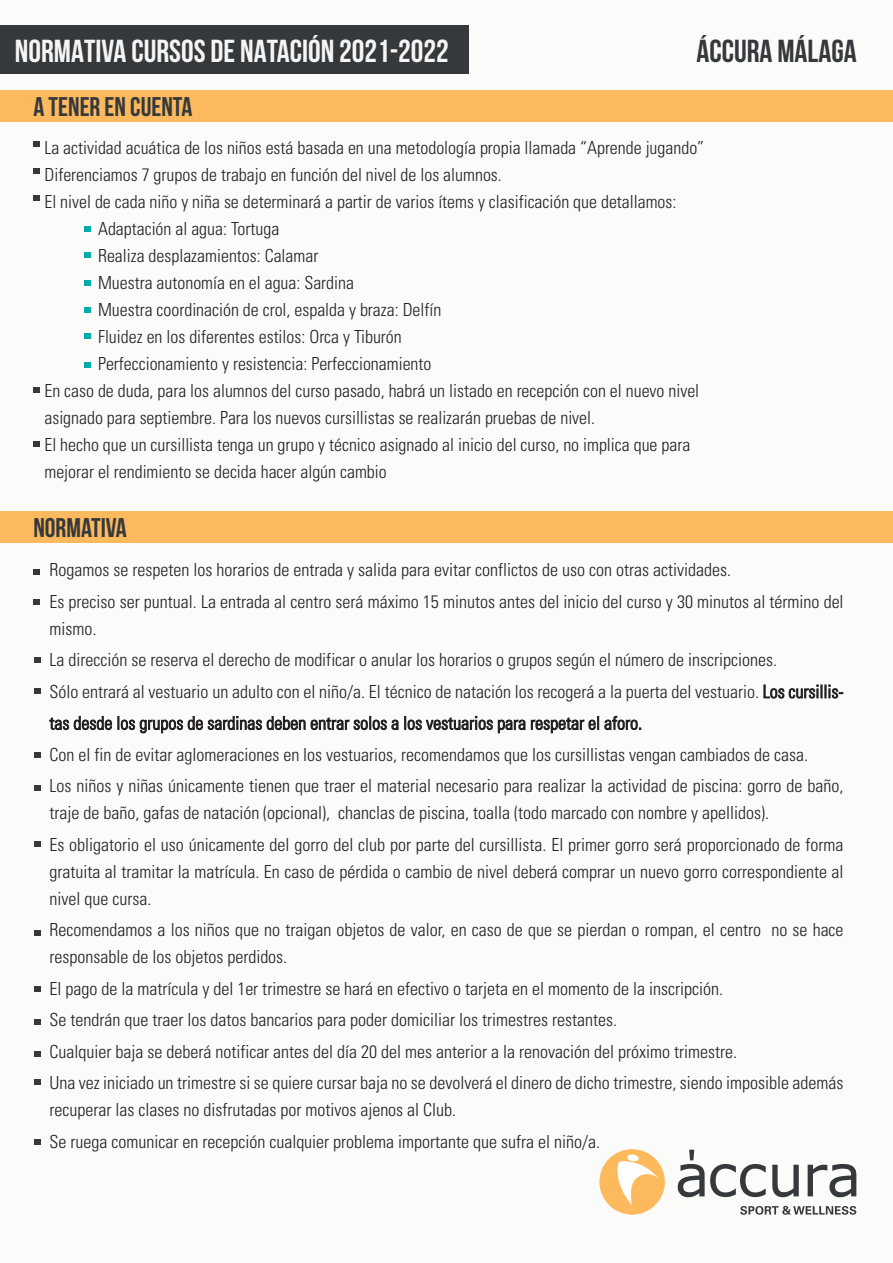
<style>
.page{position:relative;width:893px;height:1263px;background:#fbfbfa}
.page>*{position:absolute;margin:0;border:0;box-sizing:border-box;transform-origin:0 0}
.t1{font:700 31.8px "Bebas Neue";color:#f5f5f5}
.t2{font:700 31.8px "Bebas Neue";color:#36393c}
.t3{font:700 27px "Bebas Neue";color:#36393c}
.t4{font:300 condensed 18px/31.5px "Univers";color:#231f20}
</style>
<div class="page">
<div style="left:0;top:25px;width:468px;height:48px;background:#36393c"></div>
<div style="left:0;top:90px;width:893px;height:32px;background:#fcb95e"></div>
<div style="left:0;top:511px;width:893px;height:31px;background:#fcb95e"></div>
<div style="left:33px;top:141px;width:7px;height:6px;background:#36393c"></div>
<svg style="left:33px;top:169px;width:7px;height:5px"></svg>
<div style="left:33px;top:195px;width:7px;height:6px;background:#36393c"></div>
<svg style="left:84px;top:226px;width:6px;height:5px"></svg>
<svg style="left:84px;top:253px;width:6px;height:5px"></svg>
<svg style="left:84px;top:281px;width:6px;height:5px"></svg>
<svg style="left:84px;top:307px;width:6px;height:5px"></svg>
<div style="left:33px;top:387px;width:7px;height:6px;background:#36393c"></div>
<div style="left:33px;top:441px;width:7px;height:6px;background:#36393c"></div>
<svg style="left:763px;top:684px;width:80px;height:15px"></svg>
<svg style="left:49px;top:716px;width:592px;height:18px"></svg>
<svg style="left:33px;top:570px;width:7px;height:5px"></svg>
<div style="left:33px;top:599px;width:7px;height:6px;background:#36393c"></div>
<div style="left:34px;top:657px;width:7px;height:6px;background:#36393c"></div>
<svg style="left:34px;top:753px;width:7px;height:5px"></svg>
<svg style="left:34px;top:786px;width:7px;height:5px"></svg>
<svg style="left:34px;top:689px;width:7px;height:5px"></svg>
<div style="left:34px;top:841px;width:7px;height:6px;background:#36393c"></div>
<div style="left:34px;top:930px;width:7px;height:6px;background:#36393c"></div>
<div style="left:34px;top:1079px;width:7px;height:6px;background:#36393c"></div>
<svg style="left:34px;top:1139px;width:7px;height:5px"></svg>
<svg style="left:34px;top:1051px;width:7px;height:5px"></svg>
<div style="left:34px;top:1019px;width:7px;height:6px;background:#36393c"></div>
<div style="left:34px;top:986px;width:7px;height:6px;background:#36393c"></div>
<svg style="left:84px;top:334px;width:6px;height:5px"></svg>
<svg style="left:84px;top:362px;width:6px;height:5px"></svg>
<div style="left:599px;top:1149px;width:66px;height:65px;background:#fcba5d;border-radius:50%"></div>
<svg style="left:617px;top:1154px;width:41px;height:51px"></svg>
<svg style="left:740px;top:1206px;width:116px;height:9px"></svg>
<svg style="left:678px;top:1150px;width:178px;height:47px"></svg>
<h1 class="t1" style="left:15px;top:33px;width:435px">NORMATIVA CURSOS DE NATACIÓN 2021-2022</h1>
<h1 class="t2" style="left:697px;top:33px;width:162px">ÁCCURA MÁLAGA</h1>
<h2 class="t3" style="left:33px;top:92px;width:161px">A TENER EN CUENTA</h2>
<p class="t4" style="left:44px;top:132px;width:661px">La actividad acuática de los niños está basada en una metodología propia llamada “Aprende jugando”</p>
<p class="t4" style="left:44px;top:159px;width:459px">Diferenciamos 7 grupos de trabajo en función del nivel de los alumnos.</p>
<p class="t4" style="left:44px;top:186px;width:633px">El nivel de cada niño y niña se determinará a partir de varios ítems y clasificación que detallamos:</p>
<p class="t4" style="left:98px;top:213px;width:183px">Adaptación al agua: Tortuga</p>
<p class="t4" style="left:98px;top:240px;width:222px">Realiza desplazamientos: Calamar</p>
<p class="t4" style="left:98px;top:267px;width:257px">Muestra autonomía en el agua: Sardina</p>
<p class="t4" style="left:98px;top:294px;width:345px">Muestra coordinación de crol, espalda y braza: Delfín</p>
<p class="t4" style="left:98px;top:321px;width:305px">Fluidez en los diferentes estilos: Orca y Tiburón</p>
<p class="t4" style="left:98px;top:348px;width:335px">Perfeccionamiento y resistencia: Perfeccionamiento</p>
<p class="t4" style="left:44px;top:375px;width:656px">En caso de duda, para los alumnos del curso pasado, habrá un listado en recepción con el nuevo nivel</p>
<p class="t4" style="left:44px;top:402px;width:552px">asignado para septiembre. Para los nuevos cursillistas se realizarán pruebas de nivel.</p>
<p class="t4" style="left:44px;top:429px;width:647px">El hecho que un cursillista tenga un grupo y técnico asignado al inicio del curso, no implica que para</p>
<p class="t4" style="left:44px;top:456px;width:344px">mejorar el rendimiento se decida hacer algún cambio</p>
<h2 class="t3" style="left:33px;top:512px;width:95px">NORMATIVA</h2>
<p class="t4" style="left:49px;top:554px;width:796px">Rogamos se respeten los horarios de entrada y salida para evitar conflictos de uso con otras actividades.<br>Es preciso ser puntual. La entrada al centro será máximo 15 minutos antes del inicio del curso y 30 minutos al término del</p>
<p class="t4" style="left:49px;top:613px;width:796px">mismo.<br>La dirección se reserva el derecho de modificar o anular los horarios o grupos según el número de inscripciones.<br>Sólo entrará al vestuario un adulto con el niño/a. El técnico de natación los recogerá a la puerta del vestuario. Los cursillis&shy;tas desde los grupos de sardinas deben entrar solos a los vestuarios para respetar el aforo.<br>Con el fin de evitar aglomeraciones en los vestuarios, recomendamos que los cursillistas vengan cambiados de casa.<br>Los niños y niñas únicamente tienen que traer el material necesario para realizar la actividad de piscina: gorro de baño,</p>
<p class="t4" style="left:49px;top:797px;width:795px">traje de baño, gafas de natación (opcional), chanclas de piscina, toalla (todo marcado con nombre y apellidos).<br>Es obligatorio el uso únicamente del gorro del club por parte del cursillista. El primer gorro será proporcionado de forma</p>
<p class="t4" style="left:49px;top:858px;width:796px;line-height:27px">gratuita al tramitar la matrícula. En caso de pérdida o cambio de nivel deberá comprar un nuevo gorro correspondiente al nivel que cursa.</p>
<p class="t4" style="left:49px;top:917px;width:796px;line-height:27px">Recomendamos a los niños que no traigan objetos de valor, en caso de que se pierdan o rompan, el centro no se hace responsable de los objetos perdidos.</p>
<p class="t4" style="left:49px;top:973px;width:796px">El pago de la matrícula y del 1er trimestre se hará en efectivo o tarjeta en el momento de la inscripción.<br>Se tendrán que traer los datos bancarios para poder domiciliar los trimestres restantes.<br>Cualquier baja se deberá notificar antes del día 20 del mes anterior a la renovación del próximo trimestre.<br>Una vez iniciado un trimestre si se quiere cursar baja no se devolverá el dinero de dicho trimestre, siendo imposible además</p>
<p class="t4" style="left:49px;top:1094px;width:552px">recuperar las clases no disfrutadas por motivos ajenos al Club.<br>Se ruega comunicar en recepción cualquier problema importante que sufra el niño/a.</p>
</div>
